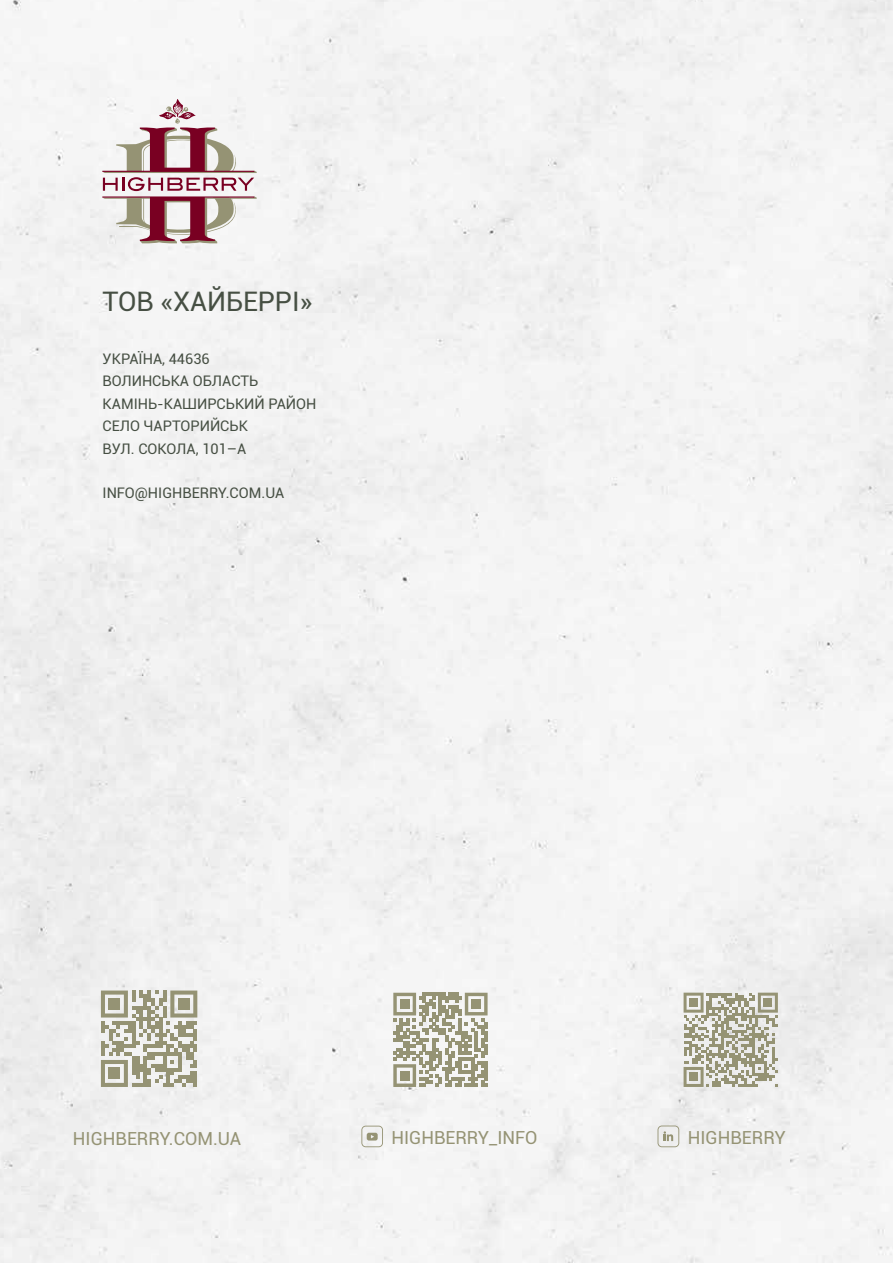
<style>
.page{position:relative;width:893px;height:1263px;background:#f3f3f3}
.page>*{position:absolute;margin:0;border:0;box-sizing:border-box;transform-origin:0 0}
.t1{font:26.85px "Roboto";color:#464f43}
.t2{font:18px "Roboto";color:#959374}
.t3{font:14.55px/22.4px "Roboto";color:#464f43}
</style>
<div class="page">
<svg style="left:393px;top:993px;width:95px;height:94px"></svg>
<div style="left:400px;top:999px;width:10px;height:10px;background:#959374"></div>
<div style="left:471px;top:999px;width:10px;height:10px;background:#959374"></div>
<div style="left:400px;top:1071px;width:10px;height:9px;background:#959374"></div>
<svg style="left:361px;top:1126px;width:22px;height:21px"></svg>
<svg style="left:657px;top:1125px;width:22px;height:22px"></svg>
<svg style="left:684px;top:993px;width:94px;height:94px"></svg>
<div style="left:689px;top:998px;width:9px;height:9px;background:#959374"></div>
<div style="left:764px;top:998px;width:8px;height:9px;background:#959374"></div>
<div style="left:689px;top:1073px;width:9px;height:8px;background:#959374"></div>
<div style="left:203px;top:0;width:690px;height:5px;background:#f5f5f5"></div>
<svg style="left:101px;top:990px;width:96px;height:97px"></svg>
<div style="left:109px;top:998px;width:11px;height:12px;background:#959374"></div>
<div style="left:178px;top:998px;width:12px;height:12px;background:#959374"></div>
<div style="left:109px;top:1068px;width:11px;height:11px;background:#959374"></div>
<svg style="left:102px;top:99px;width:155px;height:144px"></svg>
<p class="t1" style="left:103px;top:282px;width:211px">ТОВ «ХАЙБЕРРІ»</p>
<p class="t3" style="left:103px;top:347px;width:215px">УКРАЇНА, 44636<br>ВОЛИНСЬКА ОБЛАСТЬ<br>КАМІНЬ-КАШИРСЬКИЙ РАЙОН<br>СЕЛО ЧАРТОРИЙСЬК<br>ВУЛ. СОКОЛА, 101–A</p>
<p class="t3" style="left:103px;top:482px;width:183px">INFO@HIGHBERRY.COM.UA</p>
<p class="t2" style="left:73px;top:1126px;width:170px">HIGHBERRY.COM.UA</p>
<p class="t2" style="left:391px;top:1125px;width:148px">HIGHBERRY_INFO</p>
<p class="t2" style="left:688px;top:1125px;width:99px">HIGHBERRY</p>
</div>
